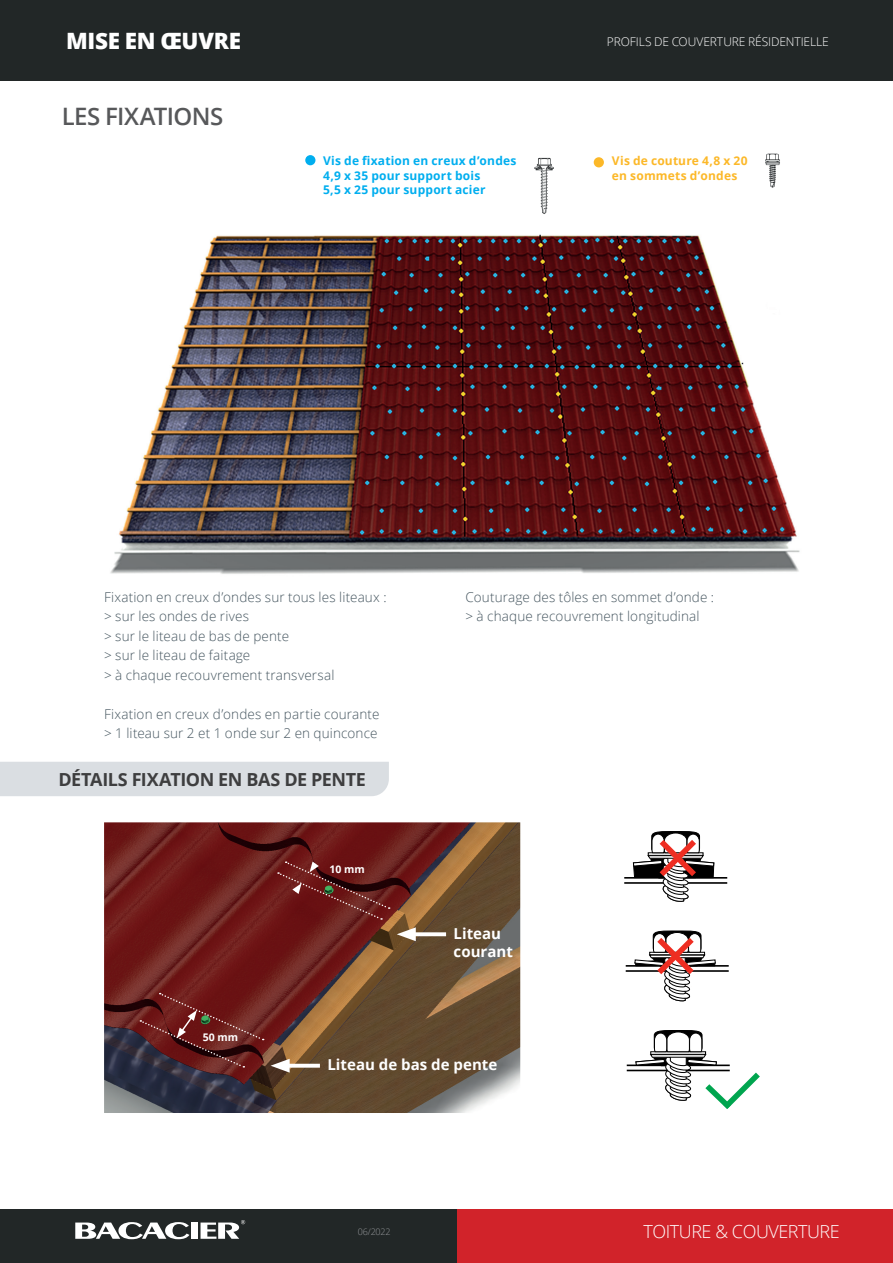
<style>
.page{position:relative;width:893px;height:1263px;background:#fff}
.page>*{position:absolute;margin:0;border:0;box-sizing:border-box;transform-origin:0 0}
.t1{font:600 24px "Open Sans";letter-spacing:-.025em;color:#57585a}
.t2{font:800 22.5px "Open Sans";letter-spacing:-.015em;color:#fff}
.t3{font:700 18px "Open Sans";letter-spacing:-.02em;color:#3e3e3f}
.t4{font:300 18px "Open Sans";letter-spacing:-.025em;color:#fff}
.t5{font:700 15px/18px "Open Sans";color:#fff}
.t6{font:300 13.5px/19.5px "Open Sans";letter-spacing:.01em;color:#45555f}
.t7{font:700 12px/14.4px "Open Sans";letter-spacing:.015em;color:#00aeef}
.t8{font:700 12px/14.4px "Open Sans";letter-spacing:.015em;color:#fcb828}
.t9{font:300 12px "Open Sans";letter-spacing:-.01em;color:#fff}
.t10{font:700 10.5px "Open Sans";color:#fff}
.t11{font:300 9px "Open Sans";letter-spacing:-.025em;color:#939598}
</style>
<div class="page">
<div style="left:0;top:0;width:893px;height:81px;background:#222727"></div>
<div style="left:0;top:1210px;width:457px;height:53px;background:#222727"></div>
<div style="left:457px;top:1210px;width:436px;height:53px;background:#d1232a"></div>
<svg style="left:75px;top:1222px;width:114px;height:17px"></svg>
<div style="left:191px;top:1222px;width:7px;height:17px;background:#fff"></div>
<svg style="left:201px;top:1220px;width:44px;height:19px"></svg>
<div style="left:0;top:762px;width:389px;height:34px;background:#dadee2"></div>
<img style="left:534px;top:157px;width:20px;height:57px">
<div style="left:305px;top:155px;width:10px;height:10px;background:#00aeef;border-radius:50%"></div>
<div style="left:594px;top:157px;width:10px;height:10px;background:#fcb828;border-radius:50%"></div>
<img style="left:765px;top:153px;width:15px;height:35px">
<hr style="left:627px;top:1064px;width:103px;height:2px;background:#000">
<hr style="left:627px;top:1070px;width:103px;height:1px;background:#000">
<svg style="left:635px;top:1030px;width:125px;height:79px"></svg>
<hr style="left:626px;top:965px;width:103px;height:2px;background:#000">
<hr style="left:626px;top:970px;width:103px;height:2px;background:#000">
<hr style="left:624px;top:877px;width:103px;height:2px;background:#000">
<hr style="left:624px;top:882px;width:103px;height:2px;background:#000">
<svg style="left:633px;top:831px;width:82px;height:71px"></svg>
<svg style="left:634px;top:930px;width:82px;height:71px"></svg>
<img style="left:110px;top:234px;width:690px;height:340px">
<img style="left:104px;top:822px;width:416px;height:291px">
<svg style="left:290px;top:1064px;width:30px;height:4px"></svg>
<svg style="left:271px;top:1059px;width:19px;height:14px"></svg>
<svg style="left:416px;top:932px;width:30px;height:4px"></svg>
<svg style="left:397px;top:927px;width:19px;height:14px"></svg>
<svg style="left:140px;top:993px;width:124px;height:75px;background:#662323"></svg>
<svg style="left:278px;top:861px;width:112px;height:59px;background:#6a201f"></svg>
<h2 class="t2" style="left:66px;top:24px;width:176px">MISE EN ŒUVRE</h2>
<p class="t9" style="left:607px;top:34px;width:223px">PROFILS DE COUVERTURE RÉSIDENTIELLE</p>
<h1 class="t1" style="left:62px;top:99px;width:163px">LES FIXATIONS</h1>
<p class="t7" style="left:323px;top:153px;width:195px">Vis de fixation en creux d’ondes<br>4,9 x 35 pour support bois<br>5,5 x 25 pour support acier</p>
<p class="t8" style="left:612px;top:153px;width:137px">Vis de couture 4,8 x 20 en sommets d’ondes</p>
<p class="t6" style="left:104px;top:587px;width:284px">Fixation en creux d’ondes sur tous les liteaux : &gt; sur les ondes de rives<br>&gt; sur le liteau de bas de pente<br>&gt; sur le liteau de faitage<br>&gt; à chaque recouvrement transversal</p>
<p class="t6" style="left:104px;top:704px;width:277px">Fixation en creux d’ondes en partie courante &gt; 1 liteau sur 2 et 1 onde sur 2 en quinconce</p>
<h3 class="t3" style="left:58px;top:767px;width:309px">DÉTAILS FIXATION EN BAS DE PENTE</h3>
<p class="t10" style="left:203px;top:1029px;width:37px">50 mm</p>
<p class="t10" style="left:330px;top:861px;width:37px">10 mm</p>
<p class="t6" style="left:465px;top:587px;width:250px">Couturage des tôles en sommet d’onde : &gt; à chaque recouvrement longitudinal</p>
<p class="t5" style="left:454px;top:924px;width:61px">Liteau courant</p>
<p class="t5" style="left:327px;top:1055px;width:171px">Liteau de bas de pente</p>
<p class="t11" style="left:358px;top:1225px;width:34px">06/2022</p>
<h3 class="t4" style="left:643px;top:1219px;width:198px">TOITURE &amp; COUVERTURE</h3>
</div>
